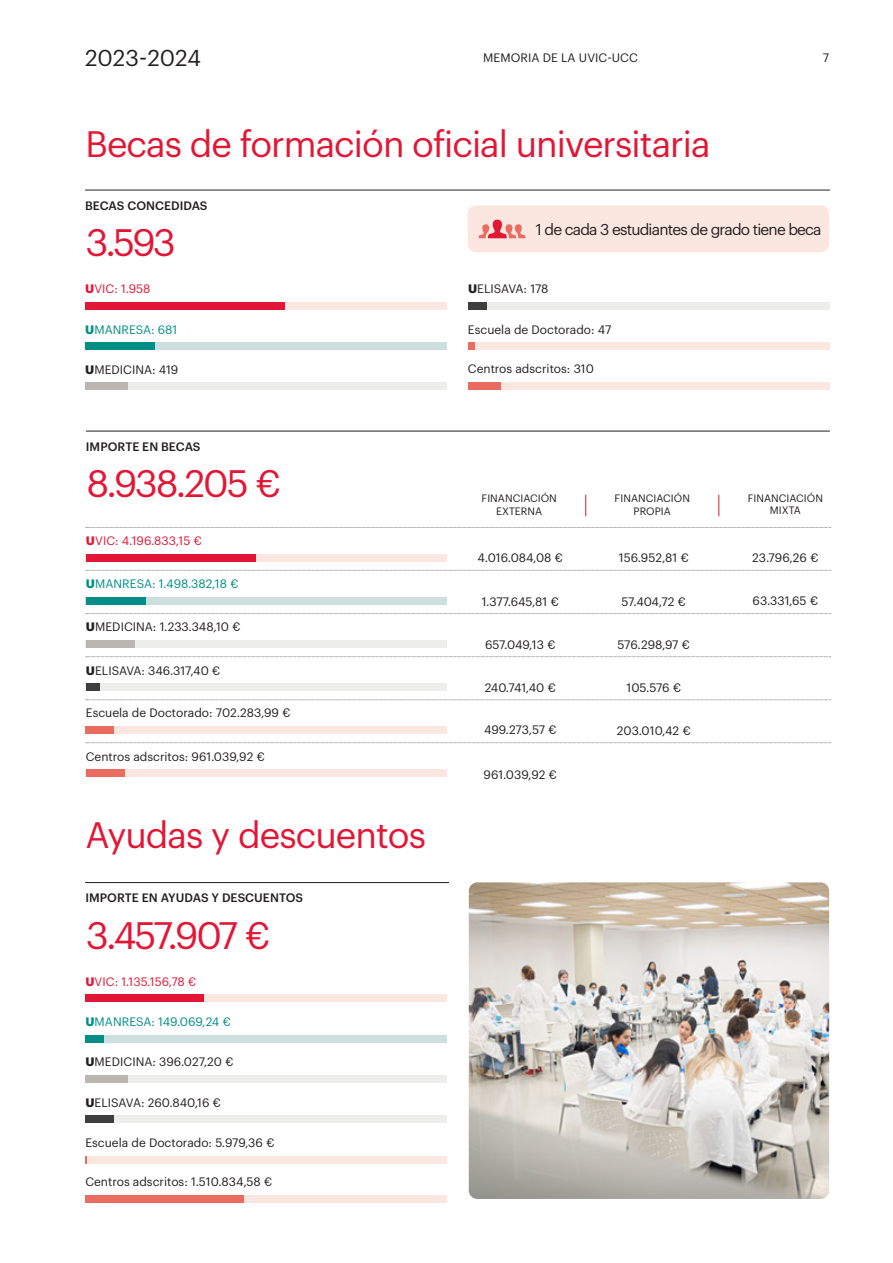
<style>
.page{position:relative;width:893px;height:1263px;background:#fff}
.page>*{position:absolute;margin:0;border:0;box-sizing:border-box;transform-origin:0 0}
.t1{font:37.5px "Graphik";letter-spacing:-.055em;color:#e21736}
.t2{font:36px "Graphik";letter-spacing:-.025em;color:#e21736}
.t3{font:22.5px "Graphik";color:#231f20}
.t4{font:15.45px "Graphik";letter-spacing:-.05em;color:#231f20}
.t5{font:12px "Graphik";color:#231f20}
.t6{font:500 12px "Graphik";letter-spacing:.005em;color:#231f20}
.t7{font:12px "Graphik";letter-spacing:.005em;color:#008e86}
.t8{font:12px "Graphik";letter-spacing:.005em;color:#e21736}
.t9{font:10.5px "Graphik";letter-spacing:.005em;color:#231f20}
.s1{font-weight:700}
</style>
<div class="page">
<img style="left:469px;top:882px;width:360px;height:317px">
<div style="left:85px;top:302px;width:361px;height:7px;background:#fce7e0"></div>
<div style="left:85px;top:995px;width:362px;height:7px;background:#fce7e0"></div>
<div style="left:85px;top:342px;width:361px;height:8px;background:#ccdfde"></div>
<div style="left:85px;top:1035px;width:362px;height:7px;background:#ccdfde"></div>
<div style="left:85px;top:383px;width:361px;height:7px;background:#ededeb"></div>
<div style="left:85px;top:1075px;width:362px;height:7px;background:#ededeb"></div>
<div style="left:468px;top:382px;width:361px;height:7px;background:#fce7e0"></div>
<div style="left:85px;top:1195px;width:362px;height:7px;background:#fce7e0"></div>
<div style="left:468px;top:302px;width:361px;height:7px;background:#ededeb"></div>
<div style="left:85px;top:1115px;width:362px;height:8px;background:#ededeb"></div>
<div style="left:468px;top:343px;width:361px;height:7px;background:#fce7e0"></div>
<div style="left:85px;top:1156px;width:362px;height:7px;background:#fce7e0"></div>
<div style="left:85px;top:302px;width:200px;height:7px;background:#e21736"></div>
<div style="left:85px;top:995px;width:119px;height:7px;background:#e21736"></div>
<div style="left:85px;top:342px;width:70px;height:8px;background:#008e86"></div>
<div style="left:85px;top:1035px;width:18px;height:7px;background:#008e86"></div>
<div style="left:85px;top:383px;width:43px;height:7px;background:#bbb7b0"></div>
<div style="left:85px;top:1075px;width:43px;height:7px;background:#bbb7b0"></div>
<div style="left:468px;top:382px;width:32px;height:7px;background:#ea6c61"></div>
<div style="left:85px;top:1195px;width:159px;height:7px;background:#ea6c61"></div>
<svg style="left:85px;top:1156px;width:2px;height:7px"></svg>
<div style="left:468px;top:302px;width:18px;height:7px;background:#3e3e3f"></div>
<div style="left:85px;top:1115px;width:29px;height:8px;background:#3e3e3f"></div>
<div style="left:468px;top:343px;width:6px;height:7px;background:#ea6c61"></div>
<hr style="left:85px;top:190px;width:745px;height:1px;background:#231f20">
<hr style="left:85px;top:882px;width:364px;height:1px;background:#231f20">
<div style="left:468px;top:205px;width:361px;height:47px;background:#fce7e0;border-radius:9px"></div>
<svg style="left:86px;top:742px;width:745px;height:1px"></svg>
<svg style="left:86px;top:699px;width:745px;height:1px"></svg>
<svg style="left:86px;top:656px;width:745px;height:1px"></svg>
<svg style="left:86px;top:613px;width:745px;height:1px"></svg>
<svg style="left:86px;top:570px;width:745px;height:1px"></svg>
<svg style="left:86px;top:527px;width:745px;height:1px"></svg>
<div style="left:86px;top:640px;width:361px;height:8px;background:#ededeb"></div>
<div style="left:86px;top:640px;width:49px;height:8px;background:#bbb7b0"></div>
<div style="left:86px;top:727px;width:361px;height:7px;background:#fce7e0"></div>
<div style="left:86px;top:683px;width:361px;height:8px;background:#ededeb"></div>
<div style="left:86px;top:683px;width:13px;height:8px;background:#3e3e3f"></div>
<div style="left:86px;top:770px;width:361px;height:7px;background:#fce7e0"></div>
<div style="left:86px;top:770px;width:38px;height:7px;background:#ea6c61"></div>
<div style="left:86px;top:554px;width:361px;height:7px;background:#fce7e0"></div>
<div style="left:86px;top:554px;width:169px;height:7px;background:#e21736"></div>
<div style="left:86px;top:597px;width:361px;height:7px;background:#ccdfde"></div>
<div style="left:86px;top:597px;width:59px;height:7px;background:#008e86"></div>
<hr style="left:86px;top:431px;width:744px;height:1px;background:#231f20">
<svg style="left:585px;top:495px;width:1px;height:21px"></svg>
<svg style="left:718px;top:495px;width:1px;height:21px"></svg>
<svg style="left:479px;top:220px;width:46px;height:18px"></svg>
<div style="left:86px;top:726px;width:28px;height:8px;background:#ea6c61"></div>
<h3 class="t3" style="left:85px;top:41px;width:117px">2023-2024</h3>
<p class="t5" style="left:483px;top:49px;width:156px">MEMORIA DE LA UVIC-UCC</p>
<p class="t5" style="left:823px;top:49px;width:8px">7</p>
<p class="t2" style="left:86px;top:117px;width:626px">Becas de formación oficial universitaria</p>
<p class="t6" style="left:85px;top:197px;width:124px">BECAS CONCEDIDAS</p>
<p class="t1" style="left:86px;top:214px;width:92px">3.593</p>
<p class="t8" style="left:85px;top:280px;width:67px"><span class="s1">U</span>VIC: 1.958</p>
<p class="t7" style="left:85px;top:320px;width:94px"><span class="s1">U</span>MANRESA: 681</p>
<p class="t5" style="left:85px;top:360px;width:95px"><span class="s1">U</span>MEDICINA: 419</p>
<p class="t6" style="left:86px;top:438px;width:116px">IMPORTE EN BECAS</p>
<p class="t1" style="left:87px;top:455px;width:196px">8.938.205 €</p>
<p class="t8" style="left:86px;top:532px;width:117px"><span class="s1">U</span>VIC: 4.196.833,15 €</p>
<p class="t7" style="left:86px;top:575px;width:154px"><span class="s1">U</span>MANRESA: 1.498.382,18 €</p>
<p class="t5" style="left:86px;top:618px;width:156px"><span class="s1">U</span>MEDICINA: 1.233.348,10 €</p>
<p class="t5" style="left:86px;top:661px;width:136px"><span class="s1">U</span>ELISAVA: 346.317,40 €</p>
<p class="t5" style="left:86px;top:704px;width:206px">Escuela de Doctorado: 702.283,99 €</p>
<p class="t5" style="left:86px;top:747px;width:181px">Centros adscritos: 961.039,92 €</p>
<p class="t2" style="left:86px;top:808px;width:342px">Ayudas y descuentos</p>
<p class="t6" style="left:85px;top:888px;width:219px">IMPORTE EN AYUDAS Y DESCUENTOS</p>
<p class="t1" style="left:86px;top:907px;width:186px">3.457.907 €</p>
<p class="t8" style="left:85px;top:972px;width:112px"><span class="s1">U</span>VIC: 1.135.156,78 €</p>
<p class="t7" style="left:85px;top:1013px;width:147px"><span class="s1">U</span>MANRESA: 149.069,24 €</p>
<p class="t5" style="left:85px;top:1053px;width:150px"><span class="s1">U</span>MEDICINA: 396.027,20 €</p>
<p class="t5" style="left:85px;top:1093px;width:137px"><span class="s1">U</span>ELISAVA: 260.840,16 €</p>
<p class="t5" style="left:85px;top:1133px;width:191px">Escuela de Doctorado: 5.979,36 €</p>
<p class="t5" style="left:85px;top:1173px;width:188px">Centros adscritos: 1.510.834,58 €</p>
<p class="t4" style="left:536px;top:218px;width:287px">1 de cada 3 estudiantes de grado tiene beca</p>
<p class="t5" style="left:468px;top:280px;width:82px"><span class="s1">U</span>ELISAVA: 178</p>
<p class="t5" style="left:468px;top:320px;width:145px">Escuela de Doctorado: 47</p>
<p class="t5" style="left:468px;top:359px;width:127px">Centros adscritos: 310</p>
<p class="t9" style="left:482px;top:490px;width:77px">FINANCIACIÓN</p>
<p class="t9" style="left:496px;top:503px;width:48px">EXTERNA</p>
<p class="t9" style="left:615px;top:490px;width:77px">FINANCIACIÓN</p>
<p class="t9" style="left:634px;top:503px;width:39px">PROPIA</p>
<p class="t9" style="left:748px;top:490px;width:77px">FINANCIACIÓN</p>
<p class="t9" style="left:770px;top:503px;width:33px">MIXTA</p>
<p class="t5" style="left:478px;top:548px;width:87px">4.016.084,08 €</p>
<p class="t5" style="left:619px;top:549px;width:71px">156.952,81 €</p>
<p class="t5" style="left:752px;top:549px;width:68px">23.796,26 €</p>
<p class="t5" style="left:482px;top:592px;width:79px">1.377.645,81 €</p>
<p class="t5" style="left:622px;top:592px;width:66px">57.404,72 €</p>
<p class="t5" style="left:753px;top:592px;width:67px">63.331,65 €</p>
<p class="t5" style="left:485px;top:635px;width:72px">657.049,13 €</p>
<p class="t5" style="left:618px;top:635px;width:74px">576.298,97 €</p>
<p class="t5" style="left:485px;top:678px;width:73px">240.741,40 €</p>
<p class="t5" style="left:626px;top:678px;width:56px">105.576 €</p>
<p class="t5" style="left:484px;top:720px;width:74px">499.273,57 €</p>
<p class="t5" style="left:484px;top:765px;width:75px">961.039,92 €</p>
<p class="t5" style="left:617px;top:721px;width:75px">203.010,42 €</p>
</div>
